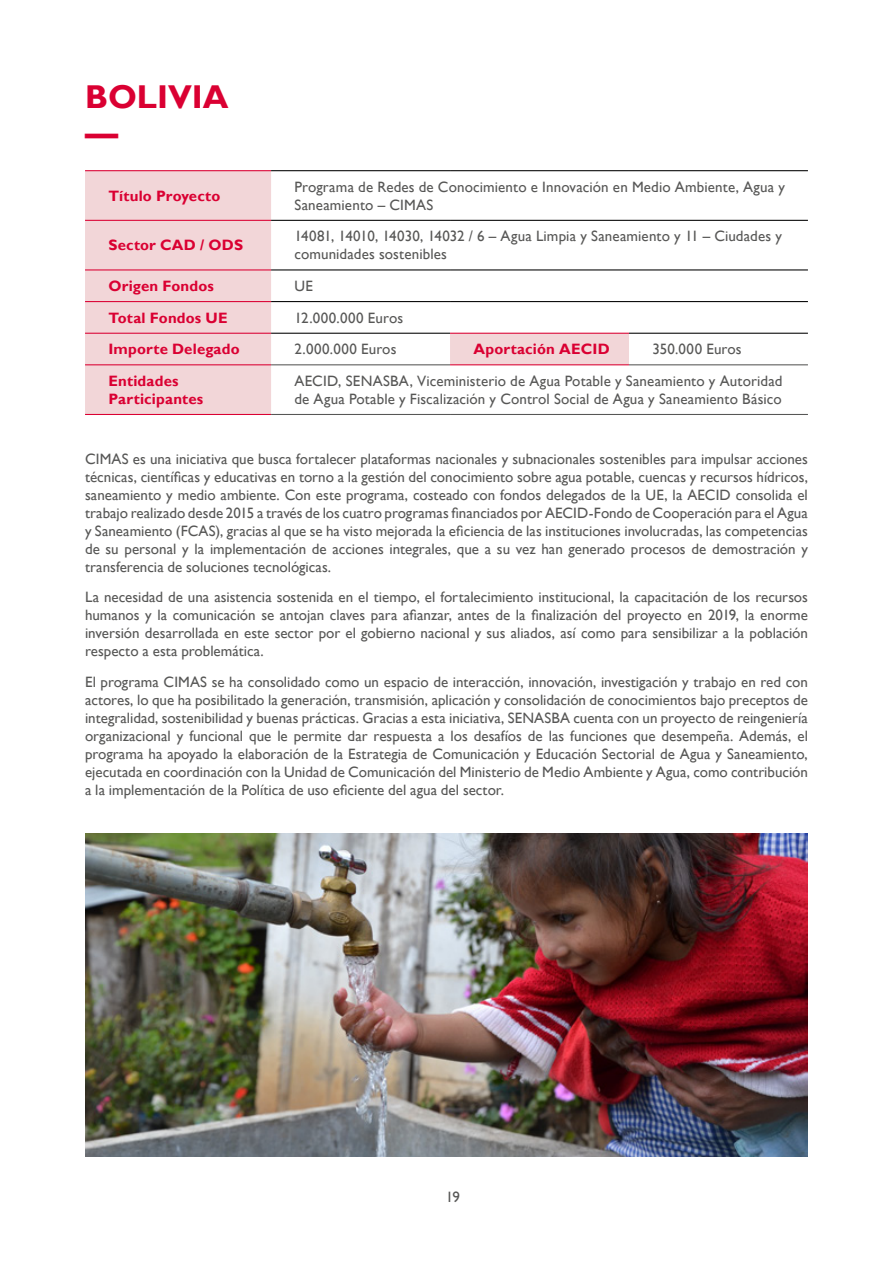
<style>
.page{position:relative;width:893px;height:1263px;background:#fff}
.page>*{position:absolute;margin:0;border:0;box-sizing:border-box;transform-origin:0 0}
.t1{font:700 33px/36px "Gill Sans";color:#da0032}
.t2{font:15px/18px "Gill Sans";letter-spacing:.005em;color:#575756;text-align:justify}
.t3{font:700 15px/18px "Gill Sans";letter-spacing:.01em;color:#da0032}
.t4{font:15px "Gill Sans";letter-spacing:.025em;color:#575756}
</style>
<div class="page">
<img style="left:85px;top:833px;width:723px;height:324px">
<svg style="left:85px;top:171px;width:544px;height:243px"></svg>
<hr style="left:85px;top:170px;width:186px;height:1px;background:#da0032">
<hr style="left:85px;top:414px;width:186px;height:1px;background:#da0032">
<hr style="left:271px;top:170px;width:179px;height:1px;background:#000">
<hr style="left:450px;top:170px;width:179px;height:1px;background:#000">
<hr style="left:629px;top:170px;width:179px;height:1px;background:#000">
<hr style="left:271px;top:220px;width:179px;height:1px;background:#000">
<hr style="left:450px;top:220px;width:179px;height:1px;background:#000">
<hr style="left:629px;top:220px;width:179px;height:1px;background:#000">
<hr style="left:271px;top:269px;width:179px;height:1px;background:#000">
<hr style="left:450px;top:269px;width:179px;height:1px;background:#000">
<hr style="left:629px;top:269px;width:179px;height:1px;background:#000">
<hr style="left:271px;top:301px;width:179px;height:1px;background:#000">
<hr style="left:450px;top:301px;width:179px;height:1px;background:#000">
<hr style="left:629px;top:301px;width:179px;height:1px;background:#000">
<hr style="left:271px;top:333px;width:179px;height:1px;background:#000">
<hr style="left:629px;top:333px;width:179px;height:1px;background:#000">
<hr style="left:271px;top:364px;width:179px;height:1px;background:#575756">
<hr style="left:629px;top:364px;width:179px;height:1px;background:#575756">
<hr style="left:271px;top:414px;width:179px;height:1px;background:#575756">
<hr style="left:450px;top:414px;width:179px;height:1px;background:#575756">
<hr style="left:629px;top:414px;width:179px;height:1px;background:#575756">
<hr style="left:85px;top:220px;width:186px;height:1px;background:#da0032">
<hr style="left:85px;top:269px;width:186px;height:1px;background:#da0032">
<hr style="left:85px;top:301px;width:186px;height:1px;background:#da0032">
<hr style="left:85px;top:333px;width:186px;height:1px;background:#da0032">
<hr style="left:85px;top:364px;width:186px;height:1px;background:#da0032">
<hr style="left:450px;top:333px;width:179px;height:1px;background:#da0032">
<hr style="left:450px;top:364px;width:179px;height:1px;background:#da0032">
<h1 class="t1" style="left:85px;top:80px;width:145px">BOLIVIA —</h1>
<p class="t3" style="left:108px;top:187px;width:113px">Título Proyecto</p>
<p class="t2" style="left:294px;top:178px;width:492px">Programa de Redes de Conocimiento e Innovación en Medio Ambiente, Agua y<br>Saneamiento – CIMAS</p>
<p class="t3" style="left:108px;top:237px;width:136px">Sector CAD / ODS</p>
<p class="t2" style="left:294px;top:228px;width:489px">14081, 14010, 14030, 14032 / 6 – Agua Limpia y Saneamiento y 11 – Ciudades y comunidades sostenibles</p>
<p class="t3" style="left:108px;top:277px;width:107px">Origen Fondos</p>
<p class="t2" style="left:294px;top:277px;width:20px">UE</p>
<p class="t3" style="left:108px;top:309px;width:121px">Total Fondos UE</p>
<p class="t2" style="left:294px;top:309px;width:110px">12.000.000 Euros</p>
<p class="t3" style="left:108px;top:341px;width:133px">Importe Delegado</p>
<p class="t4" style="left:294px;top:340px;width:103px">2.000.000 Euros</p>
<p class="t3" style="left:473px;top:341px;width:138px">Aportación AECID</p>
<p class="t2" style="left:652px;top:340px;width:91px">350.000 Euros</p>
<p class="t3" style="left:108px;top:372px;width:96px">Entidades<br>Participantes</p>
<p class="t2" style="left:294px;top:372px;width:489px">AECID, SENASBA, Viceministerio de Agua Potable y Saneamiento y Autoridad de Agua Potable y Fiscalización y Control Social de Agua y Saneamiento Básico</p>
<p class="t2" style="left:85px;top:450px;width:724px">CIMAS es una iniciativa que busca fortalecer plataformas nacionales y subnacionales sostenibles para impulsar acciones técnicas, científicas y educativas en torno a la gestión del conocimiento sobre agua potable, cuencas y recursos hídricos, saneamiento y medio ambiente. Con este programa, costeado con fondos delegados de la UE, la AECID consolida el trabajo realizado desde 2015 a través de los cuatro programas financiados por AECID-Fondo de Cooperación para el Agua y Saneamiento (FCAS), gracias al que se ha visto mejorada la eficiencia de las instituciones involucradas, las competencias de su personal y la implementación de acciones integrales, que a su vez han generado procesos de demostración y transferencia de soluciones tecnológicas.</p>
<p class="t2" style="left:85px;top:589px;width:724px">La necesidad de una asistencia sostenida en el tiempo, el fortalecimiento institucional, la capacitación de los recursos humanos y la comunicación se antojan claves para afianzar, antes de la finalización del proyecto en 2019, la enorme inversión desarrollada en este sector por el gobierno nacional y sus aliados, así como para sensibilizar a la población respecto a esta problemática.</p>
<p class="t2" style="left:85px;top:673px;width:724px">El programa CIMAS se ha consolidado como un espacio de interacción, innovación, investigación y trabajo en red con actores, lo que ha posibilitado la generación, transmisión, aplicación y consolidación de conocimientos bajo preceptos de integralidad, sostenibilidad y buenas prácticas. Gracias a esta iniciativa, SENASBA cuenta con un proyecto de reingeniería organizacional y funcional que le permite dar respuesta a los desafíos de las funciones que desempeña. Además, el programa ha apoyado la elaboración de la Estrategia de Comunicación y Educación Sectorial de Agua y Saneamiento, ejecutada en coordinación con la Unidad de Comunicación del Ministerio de Medio Ambiente y Agua, como contribución a la implementación de la Política de uso eficiente del agua del sector.</p>
<p class="t2" style="left:446px;top:1188px;width:16px">19</p>
</div>
